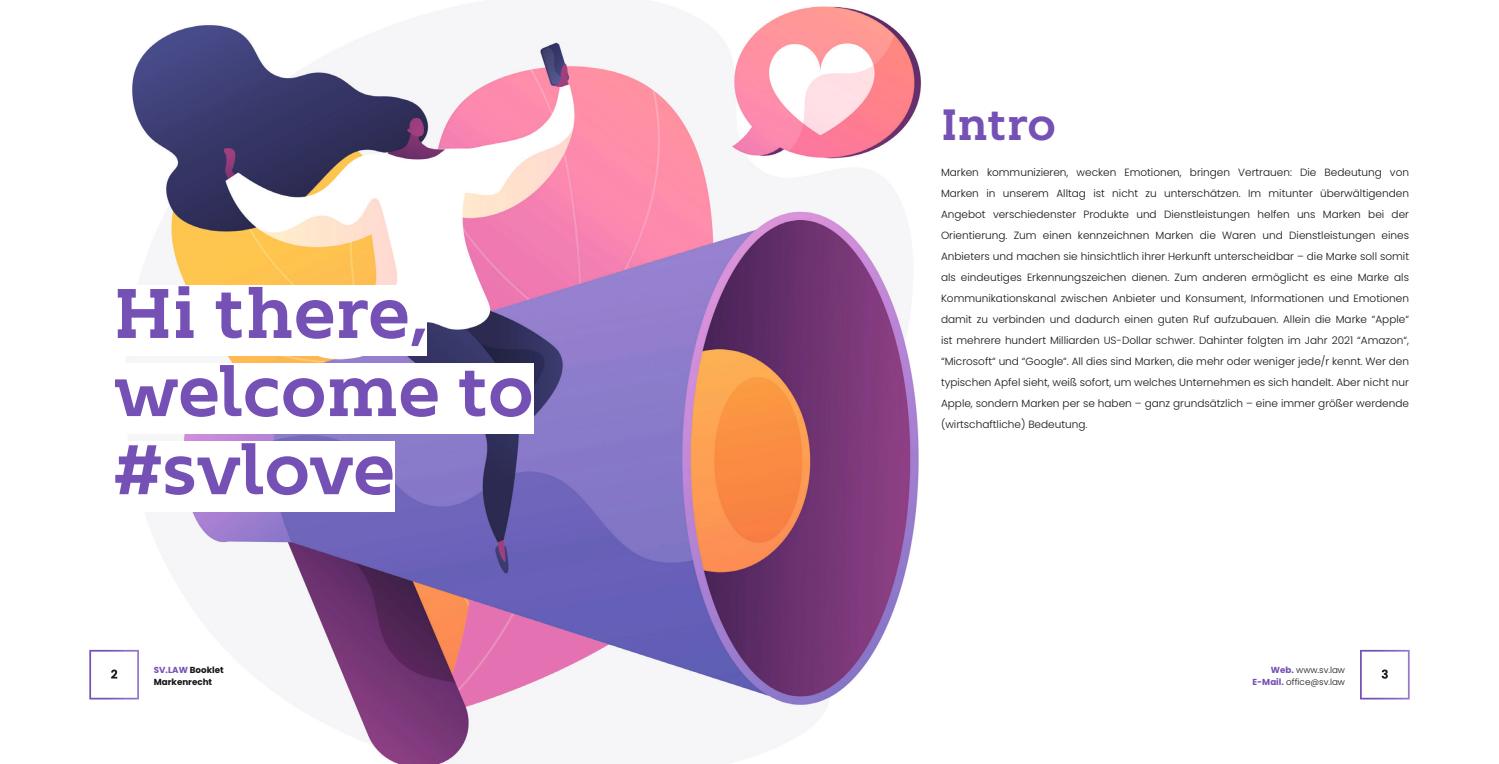
<style>
.page{position:relative;width:1499px;height:764px;background:#fff}
.page>*{position:absolute;margin:0;border:0;box-sizing:border-box;transform-origin:0 0}
.t1{font:700 70px/78px "Kontrapunkt Bob";color:#7550b5}
.t2{font:700 43.75px "Kontrapunkt Bob";color:#7550b5}
.t3{font:300 10.5px/21px "Poppins";color:#131413;text-align:justify}
.t4{font:300 8.75px/12.2px "Poppins";color:#131413;text-align:right}
.t5{font:700 8.75px/12.2px "Poppins";color:#131413}
.s1{color:#7550b5}
.s2{font-weight:700;color:#7550b5}
</style>
<div class="page">
<img style="left:126px;top:0;width:795px;height:764px">
<svg style="left:89px;top:650px;width:37px;height:49px"></svg>
<img style="left:126px;top:650px;width:13px;height:49px">
<svg style="left:1360px;top:650px;width:49px;height:49px"></svg>
<div style="left:114px;top:285px;width:313px;height:70px;background:#fff"></div>
<div style="left:114px;top:364px;width:419px;height:70px;background:#fff"></div>
<div style="left:114px;top:442px;width:281px;height:70px;background:#fff"></div>
<h1 class="t1" style="left:114px;top:275px;width:421px">Hi there, welcome to #svlove</h1>
<h2 class="t2" style="left:940px;top:99px;width:116px">Intro</h2>
<p class="t3" style="left:940px;top:162px;width:469px">Marken kommunizieren, wecken Emotionen, bringen Vertrauen: Die Bedeutung von Marken in unserem Alltag ist nicht zu unterschätzen. Im mitunter überwältigenden Angebot verschiedenster Produkte und Dienstleistungen helfen uns Marken bei der Orientierung. Zum einen kennzeichnen Marken die Waren und Dienstleistungen eines Anbieters und machen sie hinsichtlich ihrer Herkunft unterscheidbar – die Marke soll somit als eindeutiges Erkennungszeichen dienen. Zum anderen ermöglicht es eine Marke als Kommunikationskanal zwischen Anbieter und Konsument, Informationen und Emotionen damit zu verbinden und dadurch einen guten Ruf aufzubauen. Allein die Marke “Apple“ ist mehrere hundert Milliarden US-Dollar schwer. Dahinter folgten im Jahr 2021 “Amazon“, “Microsoft“ und “Google“. All dies sind Marken, die mehr oder weniger jede/r kennt. Wer den typischen Apfel sieht, weiß sofort, um welches Unternehmen es sich handelt. Aber nicht nur Apple, sondern Marken per se haben – ganz grundsätzlich – eine immer größer werdende (wirtschaftliche) Bedeutung.</p>
<p class="t5" style="left:154px;top:664px;width:71px"><span class="s1">SV.LAW</span> Booklet<br>Markenrecht</p>
<p class="t4" style="left:1252px;top:664px;width:94px"><span class="s2">Web.</span> www.sv.law<br><span class="s2">E-Mail.</span> office@sv.law</p>
</div>
